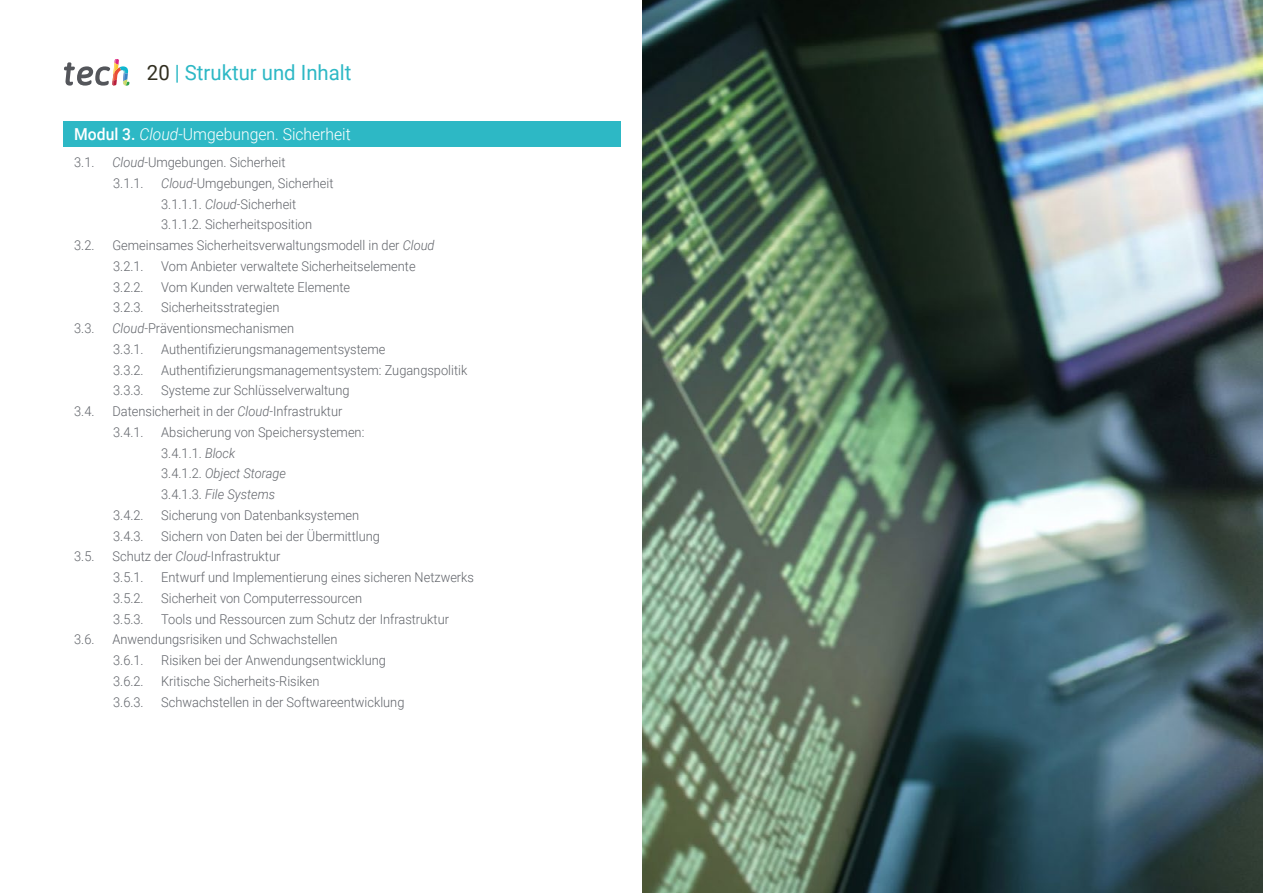
<style>
.page{position:relative;width:1263px;height:893px;background:#fff}
.page>*{position:absolute;margin:0;border:0;box-sizing:border-box;transform-origin:0 0}
.t1{font:21px "Roboto";color:#2db8c5}
.t2{font:300 16.5px "Roboto";color:#fff;scale:.95 1}
.t3{font:300 13.5px/20.7px "Roboto";color:#61646a;scale:.95 1}
.s1{color:#312e20}
.s2{font-weight:500}
.s3{font-style:italic}
</style>
<div class="page">
<img style="left:642px;top:0;width:621px;height:893px">
<div style="left:63px;top:121px;width:558px;height:25px;background:#2db8c5"></div>
<svg style="left:64px;top:59px;width:65px;height:27px"></svg>
<h1 class="t1" style="left:147px;top:57px;width:206px"><span class="s1">20</span> | Struktur und Inhalt</h1>
<p class="t2" style="left:74px;top:123px;width:293px"><span class="s2">Modul 3.</span> <span class="s3">Cloud</span>-Umgebungen. Sicherheit</p>
<p class="t3" style="left:74px;top:151px;width:23px">3.1.</p>
<p class="t3" style="left:112px;top:151px;width:184px"><span class="s3">Cloud</span>-Umgebungen. Sicherheit<br>3.1.1.</p>
<p class="t3" style="left:161px;top:172px;width:183px"><span class="s3">Cloud</span>-Umgebungen, Sicherheit<br>3.1.1.1. <span class="s3">Cloud</span>-Sicherheit<br>3.1.1.2. Sicherheitsposition</p>
<p class="t3" style="left:74px;top:234px;width:23px">3.2.</p>
<p class="t3" style="left:112px;top:234px;width:341px">Gemeinsames Sicherheitsverwaltungsmodell in der <span class="s3">Cloud<br></span>3.2.1.</p>
<p class="t3" style="left:161px;top:255px;width:269px">Vom Anbieter verwaltete Sicherheitselemente</p>
<p class="t3" style="left:113px;top:276px;width:34px">3.2.2.</p>
<p class="t3" style="left:161px;top:276px;width:200px">Vom Kunden verwaltete Elemente</p>
<p class="t3" style="left:113px;top:297px;width:34px">3.2.3.</p>
<p class="t3" style="left:161px;top:297px;width:126px">Sicherheitsstrategien</p>
<p class="t3" style="left:74px;top:317px;width:23px">3.3.</p>
<p class="t3" style="left:112px;top:317px;width:193px"><span class="s3">Cloud</span>-Präventionsmechanismen<br>3.3.1.</p>
<p class="t3" style="left:161px;top:338px;width:238px">Authentifizierungsmanagementsysteme</p>
<p class="t3" style="left:113px;top:359px;width:34px">3.3.2.</p>
<p class="t3" style="left:161px;top:359px;width:324px">Authentifizierungsmanagementsystem: Zugangspolitik</p>
<p class="t3" style="left:113px;top:380px;width:34px">3.3.3.</p>
<p class="t3" style="left:161px;top:380px;width:200px">Systeme zur Schlüsselverwaltung</p>
<p class="t3" style="left:74px;top:400px;width:23px">3.4.</p>
<p class="t3" style="left:112px;top:400px;width:244px">Datensicherheit in der <span class="s3">Cloud</span>-Infrastruktur<br>3.4.1.</p>
<p class="t3" style="left:161px;top:421px;width:215px">Absicherung von Speichersystemen:<br>3.4.1.1. <span class="s3">Block<br></span>3.4.1.2. <span class="s3">Object Storage<br></span>3.4.1.3. <span class="s3">File Systems</span></p>
<p class="t3" style="left:113px;top:504px;width:34px">3.4.2.</p>
<p class="t3" style="left:161px;top:504px;width:210px">Sicherung von Datenbanksystemen</p>
<p class="t3" style="left:113px;top:525px;width:34px">3.4.3.</p>
<p class="t3" style="left:161px;top:525px;width:232px">Sichern von Daten bei der Übermittlung</p>
<p class="t3" style="left:74px;top:546px;width:23px">3.5.</p>
<p class="t3" style="left:112px;top:546px;width:178px">Schutz der <span class="s3">Cloud</span>-Infrastruktur<br>3.5.1.</p>
<p class="t3" style="left:161px;top:566px;width:331px">Entwurf und Implementierung eines sicheren Netzwerks</p>
<p class="t3" style="left:113px;top:587px;width:34px">3.5.2.</p>
<p class="t3" style="left:161px;top:587px;width:213px">Sicherheit von Computerressourcen</p>
<p class="t3" style="left:113px;top:608px;width:34px">3.5.3.</p>
<p class="t3" style="left:161px;top:608px;width:304px">Tools und Ressourcen zum Schutz der Infrastruktur</p>
<p class="t3" style="left:74px;top:629px;width:23px">3.6.</p>
<p class="t3" style="left:112px;top:629px;width:238px">Anwendungsrisiken und Schwachstellen<br>3.6.1.</p>
<p class="t3" style="left:161px;top:649px;width:238px">Risiken bei der Anwendungsentwicklung</p>
<p class="t3" style="left:113px;top:670px;width:34px">3.6.2.</p>
<p class="t3" style="left:161px;top:670px;width:168px">Kritische Sicherheits-Risiken</p>
<p class="t3" style="left:113px;top:691px;width:34px">3.6.3.</p>
<p class="t3" style="left:161px;top:691px;width:258px">Schwachstellen in der Softwareentwicklung</p>
</div>
